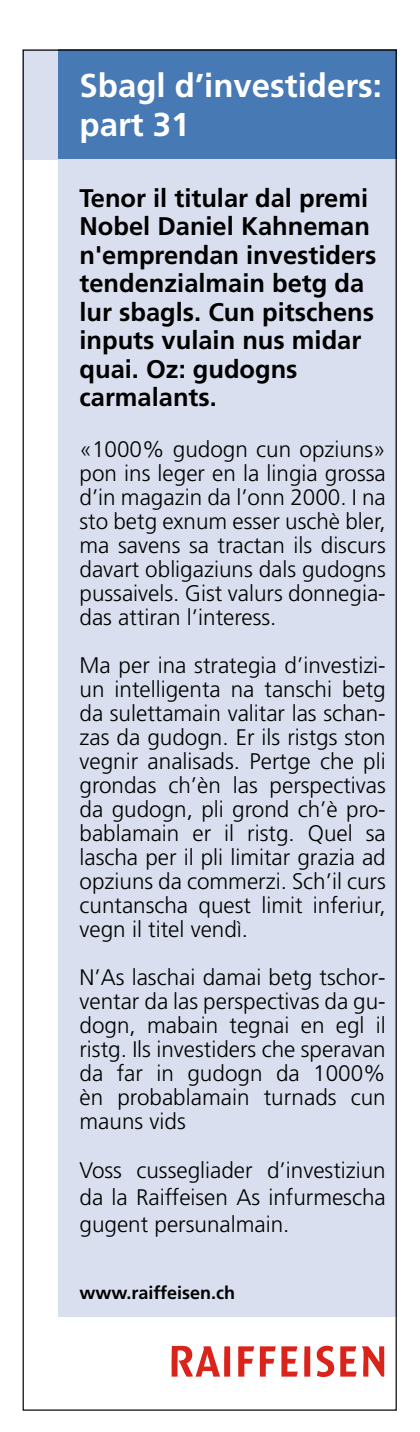
<style>
.page{position:relative;width:420px;height:1432px;background:#fff}
.page>*{position:absolute;margin:0;border:0;box-sizing:border-box;transform-origin:0 0}
.t1{font:700 33px/39px "Frutiger";color:#fff}
.t2{font:700 25.5px/28.5px "Frutiger";color:#000}
.t3{font:300 22.5px/24px "Frutiger";color:#000;text-align:justify}
.t4{font:700 18px "Frutiger";color:#000}
</style>
<div class="page">
<svg style="left:171px;top:1345px;width:213px;height:32px"></svg>
<div style="left:23px;top:50px;width:374px;height:1267px;background:#d9dfee"></div>
<div style="left:58px;top:50px;width:339px;height:109px;background:#477ab5"></div>
<div style="left:23px;top:160px;width:35px;height:1171px;background:#fff"></div>
<h1 class="t1" style="left:80px;top:66px;width:304px">Sbagl d’investiders: part 31</h1>
<p class="t2" style="left:80px;top:184px;width:299px">Tenor il titular dal premi<br>Nobel Daniel Kahneman n'emprendan investiders tendenzialmain betg da lur sbagls. Cun pitschens inputs vulain nus midar quai. Oz: gudogns carmalants.</p>
<p class="t3" style="left:80px;top:438px;width:308px">«1000% gudogn cun opziuns» pon ins leger en la lingia grossa d’in magazin da l’onn 2000. I na sto betg exnum esser uschè bler, ma savens sa tractan ils discurs davart obligaziuns dals gudogns pussaivels. Gist valurs donnegia&shy;das attiran l’interess.</p>
<p class="t3" style="left:80px;top:654px;width:308px">Ma per ina strategia d’investizi&shy;un intelligenta na tanschi betg da sulettamain valitar las schan&shy;zas da gudogn. Er ils ristgs ston vegnir analisads. Pertge che pli grondas ch’èn las perspectivas da gudogn, pli grond ch’è pro&shy;bablamain er il ristg. Quel sa lascha per il pli limitar grazia ad opziuns da commerzi. Sch’il curs cuntanscha quest limit inferiur, vegn il titel vendì.</p>
<p class="t3" style="left:80px;top:966px;width:308px">N’As laschai damai betg tschor&shy;ventar da las perspectivas da gu&shy;dogn, mabain tegnai en egl il ristg. Ils investiders che speravan da far in gudogn da 1000% èn probablamain turnads cun mauns vids</p>
<p class="t3" style="left:80px;top:1157px;width:308px;line-height:27px">Voss cussegliader d’investiziun da la Raiffeisen As infurmescha gugent persunalmain.</p>
<p class="t4" style="left:80px;top:1282px;width:157px">www.raiffeisen.ch</p>
</div>
